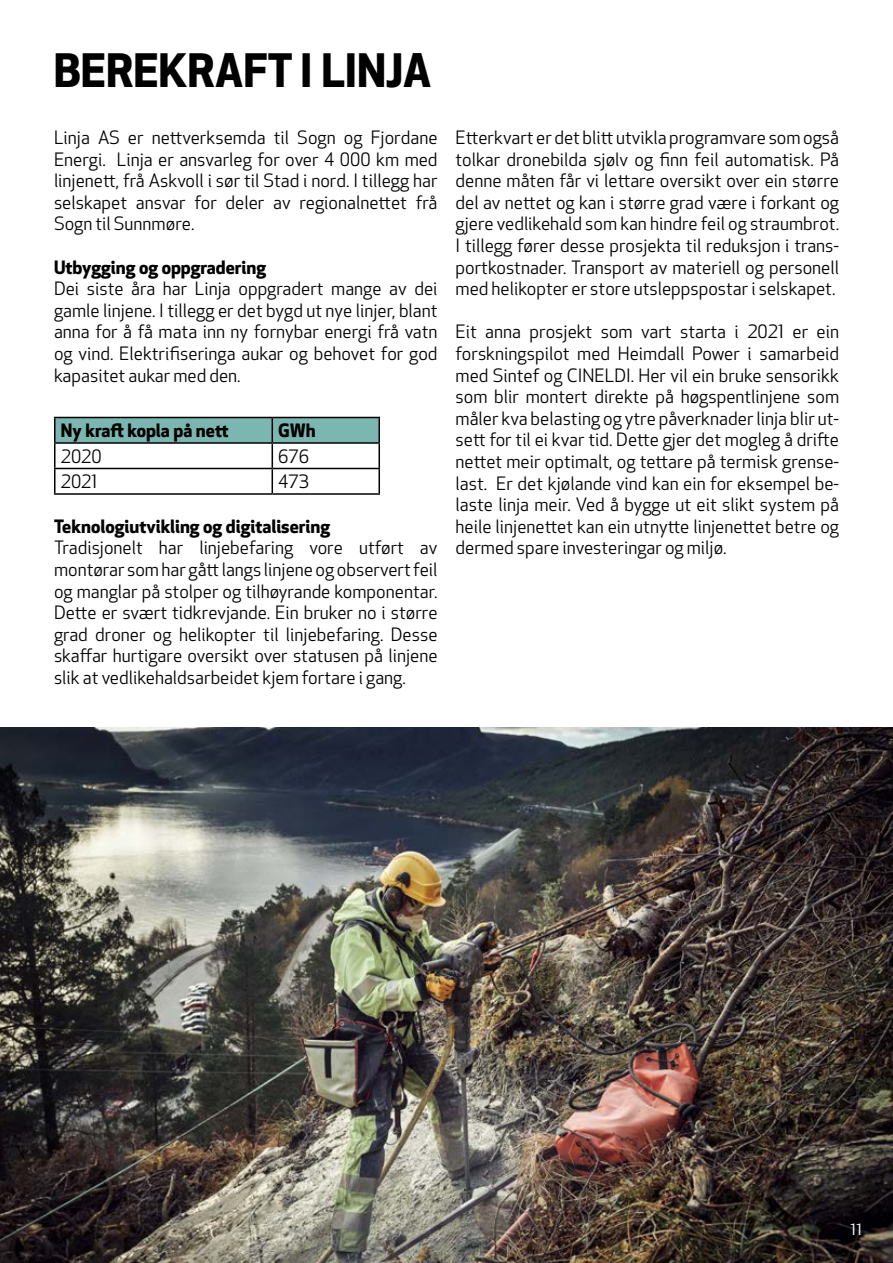
<style>
.page{position:relative;width:893px;height:1263px;background:#fff}
.page>*{position:absolute;margin:0;border:0;box-sizing:border-box;transform-origin:0 0}
.t1{font:700 45px "Apex New";color:#000}
.t2{font:18px/21.6px "Apex New";color:#000;text-align:justify}
.t3{font:700 18px "Apex New";color:#000}
.t4{font:18px "Apex New";color:#fff}
</style>
<div class="page">
<img style="left:0;top:727px;width:893px;height:536px">
<hr style="left:54px;top:417px;width:218px;height:1px;background:#000">
<hr style="left:54px;top:418px;width:2px;height:24px;background:#000">
<hr style="left:272px;top:417px;width:108px;height:1px;background:#000">
<hr style="left:378px;top:418px;width:2px;height:24px;background:#000">
<hr style="left:54px;top:442px;width:218px;height:2px;background:#000">
<hr style="left:54px;top:444px;width:2px;height:24px;background:#000">
<hr style="left:272px;top:442px;width:108px;height:2px;background:#000">
<hr style="left:378px;top:444px;width:2px;height:24px;background:#000">
<hr style="left:54px;top:468px;width:218px;height:1px;background:#000">
<hr style="left:54px;top:469px;width:2px;height:24px;background:#000">
<hr style="left:272px;top:468px;width:108px;height:1px;background:#000">
<svg style="left:55px;top:417px;width:324px;height:76px"></svg>
<hr style="left:378px;top:469px;width:2px;height:24px;background:#000">
<hr style="left:54px;top:493px;width:218px;height:2px;background:#000">
<hr style="left:272px;top:493px;width:108px;height:2px;background:#000">
<h1 class="t1" style="left:54px;top:38px;width:28px">berekraft</h1>
<h1 class="t1" style="left:300px;top:38px;width:127px">i linja</h1>
<p class="t2" style="left:54px;top:127px;width:385px">Linja AS er nettverksemda til Sogn og Fjordane Energi. Linja er ansvarleg for over 4 000 km med linjenett, frå Askvoll i sør til Stad i nord. I tillegg har selskapet ansvar for deler av regionalnettet frå Sogn til Sunnmøre.</p>
<p class="t3" style="left:54px;top:254px;width:214px">Utbygging og oppgradering</p>
<p class="t2" style="left:54px;top:278px;width:385px">Dei siste åra har Linja oppgradert mange av dei gamle linjene. I tillegg er det bygd ut nye linjer, blant anna for å få mata inn ny fornybar energi frå vatn og vind. Elektrifiseringa aukar og behovet for god kapasitet aukar med den.</p>
<p class="t3" style="left:61px;top:417px;width:169px">Ny kraft kopla på nett</p>
<p class="t3" style="left:278px;top:417px;width:39px">GWh</p>
<p class="t2" style="left:61px;top:445px;width:43px">2020</p>
<p class="t2" style="left:278px;top:445px;width:32px">676</p>
<p class="t2" style="left:61px;top:471px;width:38px">2021</p>
<p class="t2" style="left:278px;top:471px;width:32px">473</p>
<p class="t3" style="left:54px;top:513px;width:278px">Teknologiutvikling og digitalisering</p>
<p class="t2" style="left:54px;top:537px;width:385px">Tradisjonelt har linjebefaring vore utført av montørar som har gått langs linjene og observert feil og manglar på stolper og tilhøyrande komponentar.<br>Dette er svært tidkrevjande. Ein bruker no i større grad droner og helikopter til linjebefaring. Desse skaffar hurtigare oversikt over statusen på linjene slik at vedlikehaldsarbeidet kjem fortare i gang.</p>
<p class="t2" style="left:456px;top:127px;width:385px">Etterkvart er det blitt utvikla programvare som også tolkar dronebilda sjølv og finn feil automatisk. På denne måten får vi lettare oversikt over ein større del av nettet og kan i større grad være i forkant og gjere vedlikehald som kan hindre feil og straumbrot.<br>I tillegg fører desse prosjekta til reduksjon i trans&shy;portkostnader. Transport av materiell og personell med helikopter er store utsleppspostar i selskapet.</p>
<p class="t2" style="left:456px;top:321px;width:385px">Eit anna prosjekt som vart starta i 2021 er ein forskningspilot med Heimdall Power i samarbeid med Sintef og CINELDI. Her vil ein bruke sensorikk som blir montert direkte på høgspentlinjene som måler kva belasting og ytre påverknader linja blir ut&shy;sett for til ei kvar tid. Dette gjer det mogleg å drifte nettet meir optimalt, og tettare på termisk grense&shy;last. Er det kjølande vind kan ein for eksempel be&shy;laste linja meir. Ved å bygge ut eit slikt system på heile linjenettet kan ein utnytte linjenettet betre og dermed spare investeringar og miljø.</p>
<p class="t4" style="left:850px;top:1217px;width:13px">11</p>
</div>
